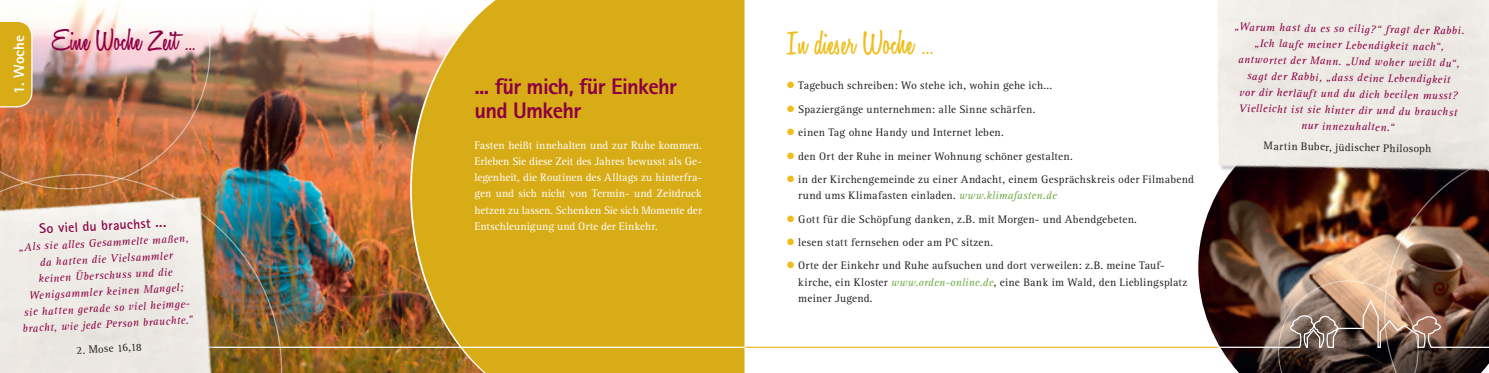
<style>
.page{position:relative;width:1489px;height:373px;background:#fff}
.page>*{position:absolute;margin:0;border:0;box-sizing:border-box;transform-origin:0 0}
.t1{font:600 35px "Honey Script";letter-spacing:.02em;color:#efbd1a}
.t2{font:600 31.25px "Honey Script";letter-spacing:.02em;color:#8b0043}
.t3{font:800 22.5px/23.8px "Rotis Sans Serif";letter-spacing:-.03em;color:#8b0043}
.t4{font:800 15px "Rotis Sans Serif";color:#fff}
.t5{font:700 13.75px "Rotis Sans Serif";color:#8b0043}
.t6{font:11.25px/16.2px "Rotis Serif";letter-spacing:.025em;color:#231f20}
.t7{font:italic 11.25px/16.2px "Rotis Serif";color:#8b0043;text-align:center}
.t8{font:11.25px/16.2px "Rotis Serif";color:#fff;text-align:justify}
.s1{color:#efbd1a}
.s2{font-style:italic;color:#6fab43}
</style>
<div class="page">
<svg style="left:744px;top:298px;width:454px;height:49px"></svg>
<img style="left:1198px;top:215px;width:185px;height:133px">
<img style="left:210px;top:39px;width:200px;height:333px">
<img style="left:1383px;top:215px;width:105px;height:65px">
<img style="left:0;top:0;width:210px;height:174px">
<img style="left:259px;top:174px;width:23px;height:198px">
<div style="left:412px;top:0;width:332px;height:372px;background:#d8ac17"></div>
<svg style="left:181px;top:0;width:285px;height:39px"></svg>
<img style="left:259px;top:297px;width:485px;height:51px">
<img style="left:0;top:174px;width:259px;height:198px">
<img style="left:1207px;top:0;width:281px;height:215px">
<img style="left:1217px;top:280px;width:271px;height:92px">
<h3 class="t4" style="left:10px;top:94px;width:60px;rotate:-90deg">1. Woche</h3>
<h2 class="t2" style="left:52px;top:21px;width:145px">Eine Woche Zeit ...</h2>
<p class="t5" style="left:39px;top:220px;width:128px;rotate:-3deg">So viel du brauchst ...</p>
<p class="t7" style="left:18px;top:239px;width:172px;rotate:-3deg">„Als sie alles Gesammelte maßen, da hatten die Vielsammler<br>keinen Überschuss und die<br>Wenigsammler keinen Mangel; sie hatten gerade so viel heimge&shy;bracht, wie jede Person brauchte.“</p>
<p class="t6" style="left:76px;top:341px;width:67px;rotate:-3deg">2. Mose 16,18</p>
<h3 class="t3" style="left:474px;top:74px;width:204px">... für mich, für Einkehr und Umkehr</h3>
<p class="t8" style="left:474px;top:137px;width:229px">Fasten heißt innehalten und zur Ruhe kommen.<br>Erleben Sie diese Zeit des Jahres bewusst als Ge&shy;legenheit, die Routinen des Alltags zu hinterfra&shy;gen und sich nicht von Termin- und Zeitdruck hetzen zu lassen. Schenken Sie sich Momente der Entschleunigung und Orte der Einkehr.</p>
<h1 class="t1" style="left:787px;top:21px;width:147px">In dieser Woche ...</h1>
<p class="t6" style="left:786px;top:78px;width:267px"><span class="s1">●</span> Tagebuch schreiben: Wo stehe ich, wohin gehe ich...</p>
<p class="t6" style="left:786px;top:101px;width:250px"><span class="s1">●</span> Spaziergänge unternehmen: alle Sinne schärfen.</p>
<p class="t6" style="left:786px;top:124px;width:219px"><span class="s1">●</span> einen Tag ohne Handy und Internet leben.</p>
<p class="t6" style="left:786px;top:148px;width:288px"><span class="s1">●</span> den Ort der Ruhe in meiner Wohnung schöner gestalten.</p>
<p class="t6" style="left:798px;top:171px;width:397px;text-indent:-12px"><span class="s1">●</span> in der Kirchengemeinde zu einer Andacht, einem Gesprächskreis oder Filmabend rund ums Klimafasten einladen. <span class="s2">www.klimafasten.de</span></p>
<p class="t6" style="left:786px;top:211px;width:352px"><span class="s1">●</span> Gott für die Schöpfung danken, z.B. mit Morgen- und Abendgebeten.</p>
<p class="t6" style="left:786px;top:234px;width:208px"><span class="s1">●</span> lesen statt fernsehen oder am PC sitzen.</p>
<p class="t6" style="left:798px;top:257px;width:391px;text-indent:-12px"><span class="s1">●</span> Orte der Einkehr und Ruhe aufsuchen und dort verweilen: z.B. meine Tauf&shy;kirche, ein Kloster <span class="s2">www.orden-online.de</span>, eine Bank im Wald, den Lieblingsplatz meiner Jugend.</p>
<p class="t7" style="left:1234px;top:19px;width:231px;rotate:1deg">„Warum hast du es so eilig?“ fragt der Rabbi. „Ich laufe meiner Lebendigkeit nach“, antwortet der Mann. „Und woher weißt du“, sagt der Rabbi, „dass deine Lebendigkeit<br>vor dir herläuft und du dich beeilen musst?<br>Vielleicht ist sie hinter dir und du brauchst nur innezuhalten.“</p>
<p class="t6" style="left:1263px;top:138px;width:169px;rotate:1deg">Martin Buber, jüdischer Philosoph</p>
</div>
